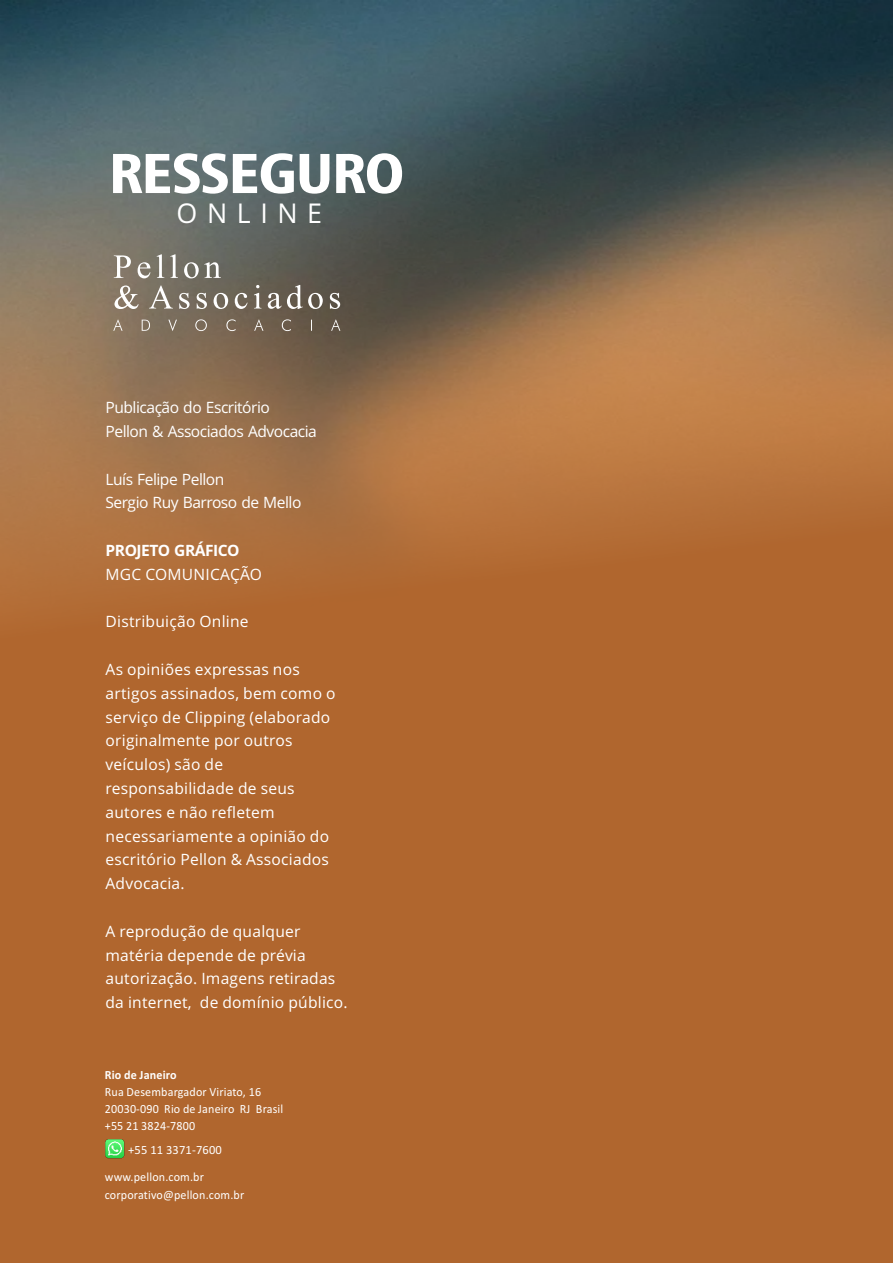
<style>
.page{position:relative;width:893px;height:1263px;background:#b0662e}
.page>*{position:absolute;margin:0;border:0;box-sizing:border-box;transform-origin:0 0}
.t1{font:56.25px "Humanist 777 BT Black Condensed B";letter-spacing:-.02em;color:#fff;scale:1.06 1}
.t2{font:27.3px "Open Sans";letter-spacing:.355em;color:#fff}
.t3{font:15.6px/23.9px "Open Sans";letter-spacing:.015em;color:#fff}
.t4{font:15.6px/23.9px "Open Sans";letter-spacing:-.03em;color:#fff}
.t5{font:700 15.6px "Open Sans";letter-spacing:-.03em;color:#fff}
.t6{font:12.45px/17.1px "Calibri";letter-spacing:.015em;color:#fff;scale:.96 1}
.t7{font:12.45px "Calibri";letter-spacing:.015em;color:#fff}
.t8{font:700 12.45px "Calibri";letter-spacing:.015em;color:#fff;scale:.96 1}
</style>
<div class="page">
<img style="left:0;top:1px;width:893px;height:598px">
<svg style="left:149px;top:285px;width:191px;height:24px;background:#867f74"></svg>
<svg style="left:114px;top:254px;width:107px;height:24px;background:#938f86"></svg>
<svg style="left:114px;top:285px;width:25px;height:24px"></svg>
<svg style="left:113px;top:319px;width:227px;height:12px;background:#7f705f"></svg>
<img style="left:105px;top:1139px;width:20px;height:20px">
<h1 class="t1" style="left:109px;top:150px;width:280px">RESSEGURO</h1>
<h2 class="t2" style="left:177px;top:202px;width:147px">ONLINE</h2>
<p class="t4" style="left:106px;top:397px;width:213px">Publicação do Escritório<br>Pellon &amp; Associados Advocacia</p>
<p class="t4" style="left:106px;top:469px;width:197px">Luís Felipe Pellon<br>Sergio Ruy Barroso de Mello</p>
<p class="t5" style="left:106px;top:544px;width:135px">PROJETO GRÁFICO</p>
<p class="t3" style="left:106px;top:564px;width:158px">MGC COMUNICAÇÃO</p>
<p class="t3" style="left:106px;top:611px;width:145px">Distribuição Online</p>
<p class="t3" style="left:106px;top:659px;width:232px">As opiniões expressas nos artigos assinados, bem como o serviço de Clipping (elaborado originalmente por outros veículos) são de responsabilidade de seus autores e não refletem necessariamente a opinião do escritório Pellon &amp; Associados<br>Advocacia.</p>
<p class="t3" style="left:106px;top:921px;width:244px">A reprodução de qualquer matéria depende de prévia autorização. Imagens retiradas da internet, de domínio público.</p>
<p class="t8" style="left:105px;top:1069px;width:76px">Rio de Janeiro</p>
<p class="t6" style="left:105px;top:1084px;width:187px">Rua Desembargador Viriato, 16<br>20030-090 Rio de Janeiro RJ Brasil +55 21 3824-7800</p>
<p class="t7" style="left:128px;top:1145px;width:95px">+55 11 3371-7600</p>
<p class="t6" style="left:105px;top:1170px;width:147px">www.pellon.com.br corporativo@pellon.com.br</p>
</div>
